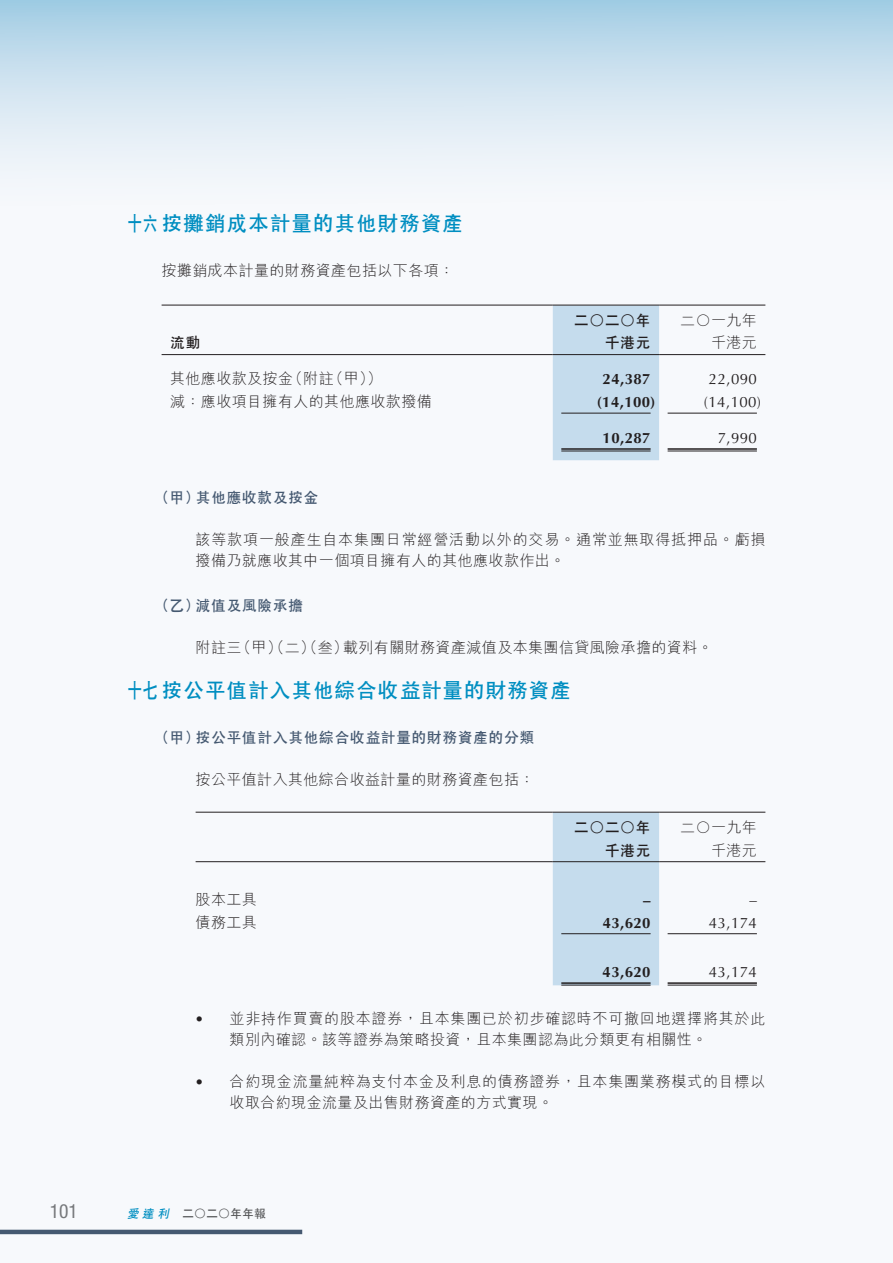
<style>
.page{position:relative;width:893px;height:1263px;background:#f7f9fc}
.page>*{position:absolute;margin:0;border:0;box-sizing:border-box;transform-origin:0 0}
.t1{font:700 21px "C Hei 2 HK";letter-spacing:.03em;color:#008ec1;scale:.7 1}
.t2{font:condensed 19.5px "Helvetica Neue LT Std";color:#76787b}
.t3{font:300 15px "M Hei HK";letter-spacing:.03em;color:#231f20}
.t4{font:300 15px "M Hei HK";letter-spacing:.05em;color:#231f20}
.t5{font:300 15px/21px "M Hei HK";letter-spacing:.055em;color:#231f20}
.t6{font:700 15px "C Hei 2 HK";letter-spacing:.03em;color:#455971}
.t7{font:15px "Optima LT Std";letter-spacing:.03em;color:#231f20}
.t8{font:700 15px "Optima LT Std";letter-spacing:.03em;color:#231f20}
.t9{font:700 15px "C Hei 2 HK";letter-spacing:.03em;color:#231f20}
.t10{font:700 12px "C Hei 2 HK";color:#57585a}
.t11{font:italic 700 12px "C Hei 2 HK";color:#008ec1}
</style>
<div class="page">
<div style="left:0;top:0;width:893px;height:212px;background:linear-gradient(to bottom,#aad0e6,#fffefe)"></div>
<hr style="left:0;top:1230px;width:302px;height:4px;background:#455971">
<div style="left:553px;top:306px;width:106px;height:154px;background:#c5dced"></div>
<hr style="left:162px;top:305px;width:391px;height:1px;background:#231f20">
<hr style="left:553px;top:305px;width:106px;height:1px;background:#231f20">
<hr style="left:659px;top:305px;width:106px;height:1px;background:#231f20">
<hr style="left:162px;top:354px;width:391px;height:1px;background:#231f20">
<hr style="left:553px;top:354px;width:106px;height:1px;background:#231f20">
<hr style="left:659px;top:354px;width:106px;height:1px;background:#231f20">
<hr style="left:561px;top:413px;width:90px;height:1px;background:#231f20">
<hr style="left:668px;top:413px;width:89px;height:1px;background:#231f20">
<hr style="left:561px;top:448px;width:90px;height:2px;background:#231f20">
<hr style="left:561px;top:451px;width:90px;height:1px;background:#231f20">
<hr style="left:668px;top:448px;width:89px;height:2px;background:#231f20">
<hr style="left:668px;top:451px;width:89px;height:1px;background:#231f20">
<div style="left:553px;top:813px;width:106px;height:172px;background:#c5dced"></div>
<hr style="left:196px;top:812px;width:357px;height:1px;background:#231f20">
<hr style="left:553px;top:812px;width:106px;height:1px;background:#231f20">
<hr style="left:659px;top:812px;width:106px;height:1px;background:#231f20">
<hr style="left:196px;top:861px;width:357px;height:1px;background:#231f20">
<hr style="left:553px;top:861px;width:106px;height:1px;background:#231f20">
<hr style="left:659px;top:861px;width:106px;height:1px;background:#231f20">
<hr style="left:561px;top:933px;width:90px;height:1px;background:#231f20">
<hr style="left:668px;top:933px;width:89px;height:1px;background:#231f20">
<hr style="left:561px;top:982px;width:90px;height:2px;background:#231f20">
<hr style="left:561px;top:985px;width:90px;height:1px;background:#231f20">
<hr style="left:668px;top:982px;width:89px;height:2px;background:#231f20">
<hr style="left:668px;top:985px;width:89px;height:1px;background:#231f20">
<h2 class="t2" style="left:50px;top:1200px;width:30px">101</h2>
<h1 class="t1" style="left:128px;top:208px;width:481px">十六按攤銷成本計量的其他財務資產</h1>
<p class="t3" style="left:162px;top:263px;width:294px">按攤銷成本計量的財務資產包括以下各項：</p>
<p class="t9" style="left:170px;top:332px;width:32px">流動</p>
<p class="t3" style="left:288px;top:371px;width:47px">（附註</p>
<p class="t3" style="left:328px;top:371px;width:55px">（甲 ((</p>
<p class="t3" style="left:170px;top:371px;width:124px">其他應收款及按金</p>
<p class="t3" style="left:170px;top:394px;width:263px">減：應收項目擁有人的其他應收款撥備</p>
<p class="t6" style="left:154px;top:486px;width:47px">（甲）</p>
<p class="t6" style="left:196px;top:486px;width:124px">其他應收款及按金</p>
<p class="t9" style="left:574px;top:309px;width:78px">二○二○年</p>
<p class="t3" style="left:680px;top:313px;width:78px">二○一九年</p>
<p class="t9" style="left:605px;top:332px;width:47px">千港元</p>
<p class="t3" style="left:711px;top:335px;width:47px">千港元</p>
<p class="t8" style="left:603px;top:371px;width:49px">24,387</p>
<p class="t7" style="left:709px;top:371px;width:49px">22,090</p>
<p class="t8" style="left:597px;top:393px;width:60px">)14,100(</p>
<p class="t7" style="left:704px;top:393px;width:59px">)14,100(</p>
<p class="t8" style="left:603px;top:429px;width:49px">10,287</p>
<p class="t7" style="left:718px;top:429px;width:41px">7,990</p>
<p class="t5" style="left:196px;top:529px;width:571px">該等款項一般產生自本集團日常經營活動以外的交易。通常並無取得抵押品。虧損撥備乃就應收其中一個項目擁有人的其他應收款作出。</p>
<p class="t6" style="left:196px;top:594px;width:109px">減值及風險承擔</p>
<p class="t6" style="left:154px;top:594px;width:47px">（乙）</p>
<p class="t3" style="left:343px;top:640px;width:371px">載列有關財務資產減值及本集團信貸風險承擔的資料。</p>
<p class="t3" style="left:236px;top:640px;width:114px">（甲）（二）（叁）</p>
<p class="t3" style="left:196px;top:640px;width:47px">附註三</p>
<h1 class="t1" style="left:128px;top:675px;width:635px">十七按公平值計入其他綜合收益計量的財務資產</h1>
<p class="t6" style="left:196px;top:726px;width:340px">按公平值計入其他綜合收益計量的財務資產的分類</p>
<p class="t6" style="left:154px;top:726px;width:47px">（甲）</p>
<p class="t3" style="left:196px;top:772px;width:340px">按公平值計入其他綜合收益計量的財務資產包括：</p>
<p class="t3" style="left:196px;top:892px;width:63px">股本工具</p>
<p class="t3" style="left:196px;top:914px;width:63px">債務工具</p>
<p class="t9" style="left:574px;top:816px;width:78px">二○二○年</p>
<p class="t3" style="left:680px;top:820px;width:78px">二○一九年</p>
<p class="t9" style="left:605px;top:839px;width:47px">千港元</p>
<p class="t3" style="left:711px;top:842px;width:47px">千港元</p>
<p class="t8" style="left:643px;top:891px;width:9px">–</p>
<p class="t7" style="left:749px;top:891px;width:9px">–</p>
<p class="t8" style="left:603px;top:914px;width:49px">43,620</p>
<p class="t7" style="left:709px;top:914px;width:49px">43,174</p>
<p class="t7" style="left:195px;top:1010px;width:11px">•</p>
<p class="t7" style="left:195px;top:1073px;width:11px">•</p>
<p class="t7" style="left:709px;top:963px;width:49px">43,174</p>
<p class="t8" style="left:603px;top:963px;width:49px">43,620</p>
<p class="t4" style="left:230px;top:1010px;width:537px">並非持作買賣的股本證券，且本集團已於初步確認時不可撤回地選擇將其於此</p>
<p class="t3" style="left:230px;top:1031px;width:479px">類別內確認。該等證券為策略投資，且本集團認為此分類更有相關性。</p>
<p class="t4" style="left:230px;top:1073px;width:537px">合約現金流量純粹為支付本金及利息的債務證券，且本集團業務模式的目標以</p>
<p class="t3" style="left:230px;top:1094px;width:325px">收取合約現金流量及出售財務資產的方式實現。</p>
<p class="t11" style="left:127px;top:1205px;width:47px">愛達利</p>
<p class="t10" style="left:182px;top:1205px;width:85px">二○二○年年報</p>
</div>
